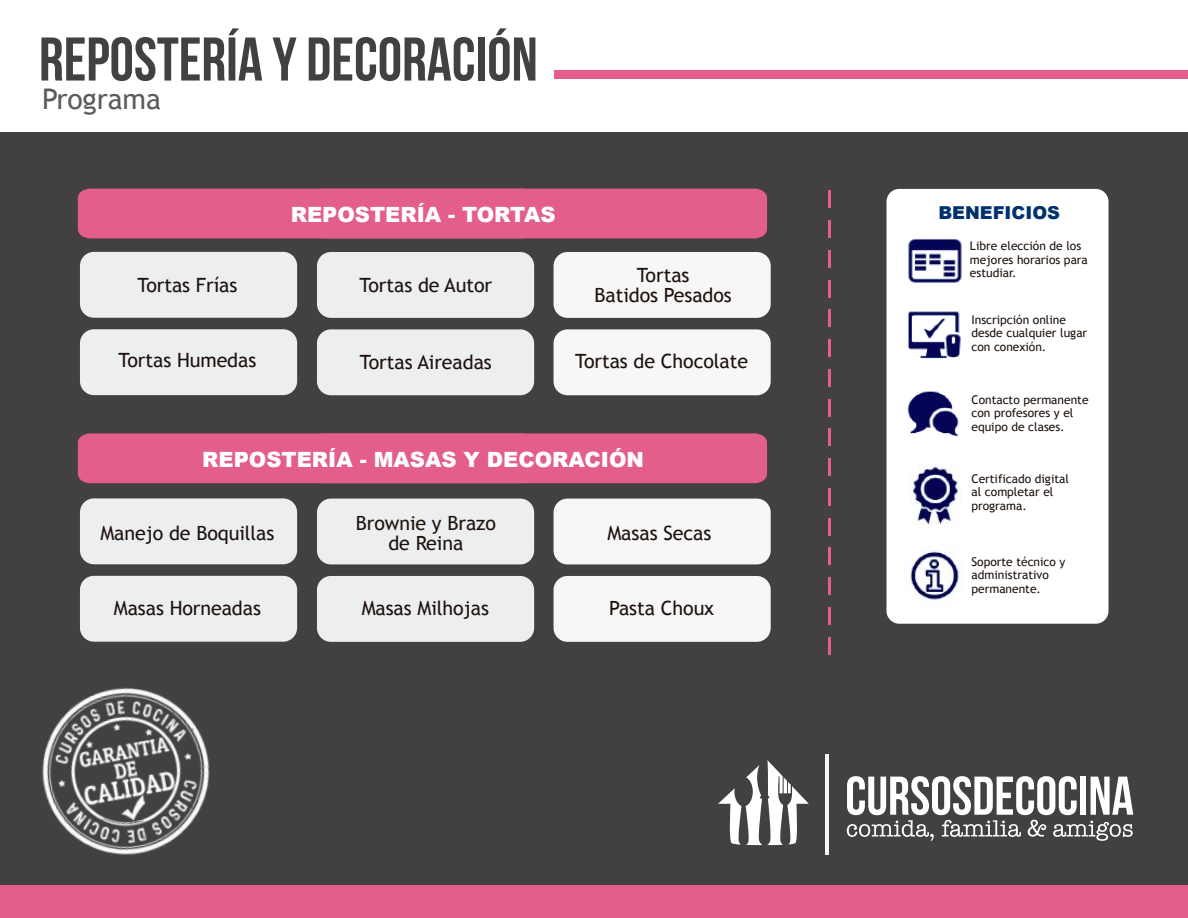
<style>
.page{position:relative;width:1188px;height:918px;background:#fff}
.page>*{position:absolute;margin:0;border:0;box-sizing:border-box;transform-origin:0 0}
.t1{font:61.5px "Bebas Neue";color:#434040}
.t2{font:28.5px "Trebuchet MS";letter-spacing:-.005em;color:#5b5b5f}
.t3{font:900 21px "Arial";color:#fff}
.t4{font:19.65px/19.6px "Trebuchet MS";letter-spacing:-.005em;color:#1d110c;text-align:center}
.t5{font:900 17.85px "Arial";color:#00326d}
.t6{font:12px/13.5px "Trebuchet MS";color:#1d110c}
</style>
<div class="page">
<div style="left:0;top:132px;width:1188px;height:785px;background:#434040"></div>
<svg style="left:718px;top:760px;width:91px;height:85px"></svg>
<div style="left:0;top:886px;width:1188px;height:32px;background:#e35e8b"></div>
<svg style="left:847px;top:776px;width:286px;height:65px"></svg>
<hr style="left:825px;top:754px;width:4px;height:101px;background:#f7f7f8">
<div style="left:555px;top:70px;width:633px;height:9px;background:#e35e8b"></div>
<div style="left:886px;top:189px;width:222px;height:435px;background:#fff;border-radius:13px"></div>
<div style="left:554px;top:252px;width:217px;height:66px;background:#f7f7f8;border-radius:14px"></div>
<div style="left:554px;top:329px;width:217px;height:66px;background:#f7f7f8;border-radius:14px"></div>
<div style="left:317px;top:252px;width:217px;height:66px;background:#eceef0;border-radius:14px"></div>
<div style="left:317px;top:329px;width:217px;height:66px;background:#eceef0;border-radius:14px"></div>
<div style="left:80px;top:252px;width:217px;height:66px;background:#eceef0;border-radius:14px"></div>
<div style="left:80px;top:329px;width:217px;height:66px;background:#eceef0;border-radius:14px"></div>
<hr style="left:828px;top:190px;width:3px;height:18px;background:#e35e8b">
<hr style="left:828px;top:220px;width:3px;height:18px;background:#e35e8b">
<hr style="left:828px;top:250px;width:3px;height:18px;background:#e35e8b">
<hr style="left:828px;top:280px;width:3px;height:17px;background:#e35e8b">
<hr style="left:828px;top:309px;width:3px;height:18px;background:#e35e8b">
<hr style="left:828px;top:339px;width:3px;height:18px;background:#e35e8b">
<hr style="left:828px;top:369px;width:3px;height:18px;background:#e35e8b">
<hr style="left:828px;top:399px;width:3px;height:17px;background:#e35e8b">
<hr style="left:828px;top:429px;width:3px;height:17px;background:#e35e8b">
<hr style="left:828px;top:458px;width:3px;height:18px;background:#e35e8b">
<hr style="left:828px;top:488px;width:3px;height:18px;background:#e35e8b">
<hr style="left:828px;top:518px;width:3px;height:18px;background:#e35e8b">
<hr style="left:828px;top:548px;width:3px;height:17px;background:#e35e8b">
<hr style="left:828px;top:577px;width:3px;height:18px;background:#e35e8b">
<hr style="left:828px;top:607px;width:3px;height:18px;background:#e35e8b">
<hr style="left:828px;top:637px;width:3px;height:18px;background:#e35e8b">
<img style="left:908px;top:311px;width:53px;height:48px">
<img style="left:907px;top:391px;width:52px;height:46px">
<img style="left:911px;top:466px;width:51px;height:58px">
<img style="left:910px;top:550px;width:49px;height:50px">
<img style="left:908px;top:238px;width:54px;height:45px">
<div style="left:78px;top:189px;width:689px;height:49px;background:#e35e8b"></div>
<div style="left:78px;top:433px;width:689px;height:50px;background:#e35e8b"></div>
<div style="left:554px;top:499px;width:217px;height:65px;background:#f7f7f8;border-radius:14px"></div>
<div style="left:554px;top:576px;width:217px;height:66px;background:#f7f7f8;border-radius:14px"></div>
<div style="left:317px;top:499px;width:217px;height:65px;background:#eceef0;border-radius:14px"></div>
<div style="left:317px;top:576px;width:217px;height:66px;background:#eceef0;border-radius:14px"></div>
<div style="left:80px;top:498px;width:217px;height:66px;background:#eceef0;border-radius:14px"></div>
<div style="left:80px;top:576px;width:217px;height:66px;background:#eceef0;border-radius:14px"></div>
<img style="left:42px;top:687px;width:168px;height:168px">
<h1 class="t1" style="left:39px;top:26px;width:500px">REPOSTERÍA Y DECORACIÓN</h1>
<h2 class="t2" style="left:42px;top:83px;width:121px">Programa</h2>
<h3 class="t3" style="left:291px;top:199px;width:266px">REPOSTERÍA - TORTAS</h3>
<h3 class="t4" style="left:137px;top:276px;width:101px">Tortas Frías</h3>
<h3 class="t4" style="left:360px;top:275px;width:134px">Tortas de Autor</h3>
<h3 class="t4" style="left:119px;top:350px;width:139px">Tortas Humedas</h3>
<h3 class="t4" style="left:360px;top:353px;width:133px">Tortas Aireadas</h3>
<h3 class="t4" style="left:594px;top:266px;width:139px">Tortas<br>Batidos Pesados</h3>
<h3 class="t4" style="left:575px;top:352px;width:174px">Tortas de Chocolate</h3>
<h3 class="t3" style="left:202px;top:444px;width:443px">REPOSTERÍA - MASAS Y DECORACIÓN</h3>
<h3 class="t4" style="left:100px;top:523px;width:176px">Manejo de Boquillas</h3>
<h3 class="t4" style="left:356px;top:514px;width:142px">Brownie y Brazo de Reina</h3>
<h3 class="t4" style="left:607px;top:523px;width:106px">Masas Secas</h3>
<h3 class="t4" style="left:114px;top:598px;width:149px">Masas Horneadas</h3>
<h3 class="t4" style="left:362px;top:598px;width:129px">Masas Milhojas</h3>
<h3 class="t4" style="left:609px;top:598px;width:107px">Pasta Choux</h3>
<h3 class="t5" style="left:938px;top:200px;width:123px">BENEFICIOS</h3>
<p class="t6" style="left:970px;top:239px;width:119px">Libre elección de los mejores horarios para estudiar.</p>
<p class="t6" style="left:971px;top:313px;width:117px">Inscripción online desde cualquier lugar con conexión.</p>
<p class="t6" style="left:971px;top:393px;width:119px">Contacto permanente con profesores y el equipo de clases.</p>
<p class="t6" style="left:971px;top:472px;width:99px">Certificado digital al completar el programa.</p>
<p class="t6" style="left:971px;top:555px;width:96px">Soporte técnico y administrativo permanente.</p>
</div>
